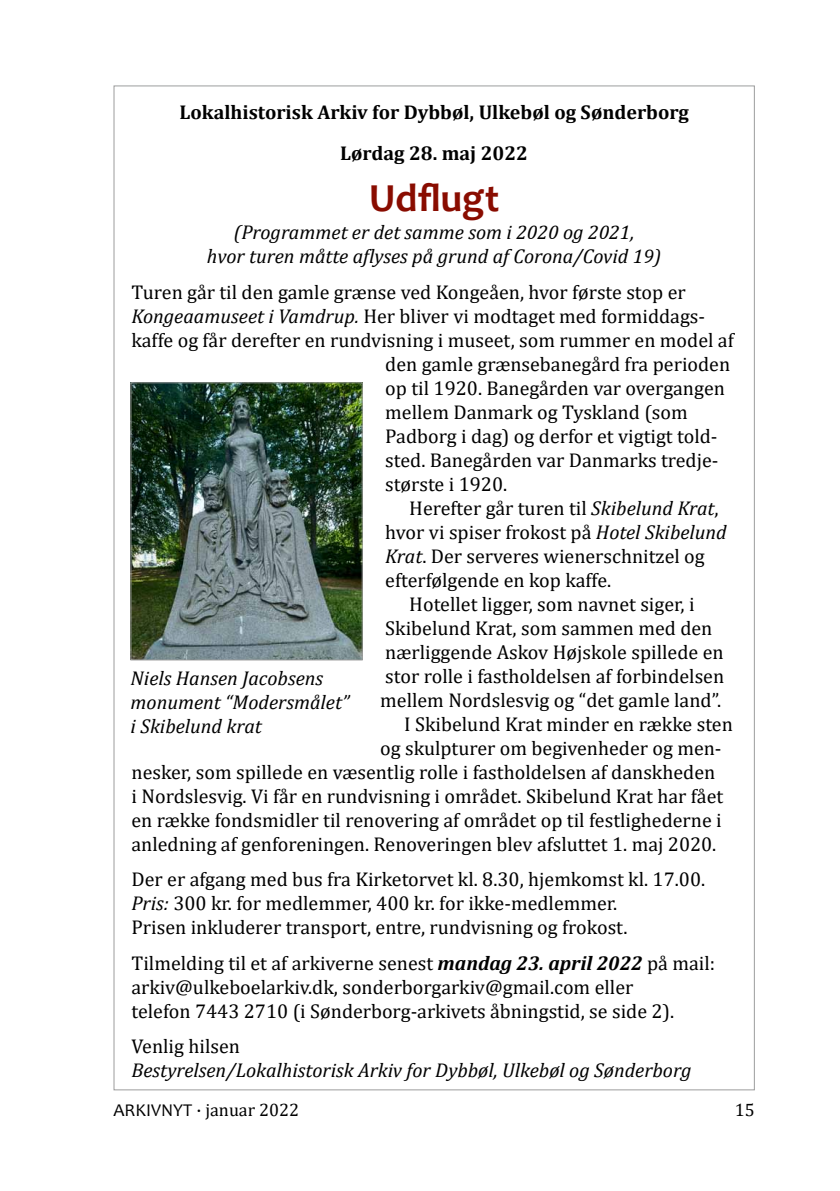
<style>
.page{position:relative;width:840px;height:1191px;background:#fff}
.page>*{position:absolute;margin:0;border:0;box-sizing:border-box;transform-origin:0 0}
.t1{font:700 40px "Candara";color:#890c00}
.t2{font:20px/24px "Cambria";color:#000}
.t3{font:italic 20px/24px "Cambria";color:#000;text-align:center}
.t4{font:700 20px/41px "Cambria";color:#000;text-align:center}
.t5{font:18px "Cambria";color:#000}
.s1{font-style:italic}
.s2{font-weight:700;font-style:italic}
.s3{font-family:"Candara"}
</style>
<div class="page">
<img style="left:132px;top:384px;width:228px;height:274px">
<div style="left:130px;top:382px;width:232px;height:278px;border:1px solid #9c9d9d"></div>
<p class="t4" style="left:179px;top:91px;width:511px">Lokalhistorisk Arkiv for Dybbøl, Ulkebøl og Sønderborg<br>Lørdag 28. maj 2022</p>
<h1 class="t1" style="left:369px;top:173px;width:131px">Udflugt</h1>
<p class="t3" style="left:207px;top:220px;width:455px">(Programmet er det samme som i 2020 og 2021,<br>hvor turen måtte aflyses på grund af Corona/Covid 19)</p>
<p class="t2" style="left:131px;top:280px;width:555px">Turen går til den gamle grænse ved Kongeåen, hvor første stop er</p>
<p class="t2" style="left:131px;top:304px;width:575px"><span class="s1">Kongeaamuseet i Vamdrup.</span> Her bliver vi modtaget med formiddags-</p>
<p class="t2" style="left:131px;top:328px;width:603px">kaffe og får derefter en rundvisning i museet, som rummer en model af</p>
<p class="t2" style="left:385px;top:352px;width:346px">den gamle grænsebanegård fra perioden</p>
<p class="t2" style="left:385px;top:376px;width:341px">op til 1920. Banegården var overgangen</p>
<p class="t2" style="left:385px;top:400px;width:304px">mellem Danmark og Tyskland (som</p>
<p class="t2" style="left:385px;top:424px;width:333px">Padborg i dag) og derfor et vigtigt told-</p>
<p class="t2" style="left:385px;top:448px;width:334px">sted. Banegården var Danmarks tredje-</p>
<p class="t2" style="left:385px;top:472px;width:123px">største i 1920.</p>
<p class="t2" style="left:409px;top:496px;width:310px">Herefter går turen til <span class="s1">Skibelund Krat</span>,</p>
<p class="t2" style="left:385px;top:520px;width:343px">hvor vi spiser frokost på <span class="s1">Hotel Skibelund</span></p>
<p class="t2" style="left:385px;top:544px;width:321px"><span class="s1">Krat</span>. Der serveres wienerschnitzel og</p>
<p class="t2" style="left:385px;top:568px;width:227px">efterfølgende en kop kaffe.</p>
<p class="t2" style="left:409px;top:592px;width:286px">Hotellet ligger, som navnet siger, i</p>
<p class="t2" style="left:385px;top:616px;width:328px">Skibelund Krat, som sammen med den</p>
<p class="t2" style="left:385px;top:640px;width:339px">nærliggende Askov Højskole spillede en</p>
<p class="t2" style="left:385px;top:664px;width:340px">stor rolle i fastholdelsen af forbindelsen</p>
<p class="t2" style="left:380px;top:688px;width:342px">mellem Nordslesvig og “det gamle land”.</p>
<p class="t2" style="left:404px;top:712px;width:330px">I Skibelund Krat minder en række sten</p>
<p class="t2" style="left:380px;top:736px;width:342px">og skulpturer om begivenheder og men-</p>
<p class="t2" style="left:131px;top:760px;width:585px">nesker, som spillede en væsentlig rolle i fastholdelsen af danskheden</p>
<p class="t2" style="left:131px;top:784px;width:593px">i Nordslesvig. Vi får en rundvisning i området. Skibelund Krat har fået</p>
<p class="t2" style="left:131px;top:808px;width:591px">en række fondsmidler til renovering af området op til festlighederne i</p>
<p class="t2" style="left:131px;top:832px;width:586px">anledning af genforeningen. Renoveringen blev afsluttet 1. maj 2020.</p>
<p class="t2" style="left:131px;top:867px;width:575px">Der er afgang med bus fra Kirketorvet kl. 8.30, hjemkomst kl. 17.00.<br><span class="s1">Pris:</span> 300 kr. for medlemmer, 400 kr. for ikke-medlemmer.<br>Prisen inkluderer transport, entre, rundvisning og frokost.</p>
<p class="t2" style="left:131px;top:950px;width:584px">Tilmelding til et af arkiverne senest <span class="s2">mandag 23. april 2022</span> på mail: arkiv@ulkeboelarkiv.dk, sonderborgarkiv@gmail.com eller<br>telefon 7443 2710 (i Sønderborg-arkivets åbningstid, se side 2).</p>
<p class="t2" style="left:131px;top:1034px;width:110px">Venlig hilsen</p>
<p class="t3" style="left:131px;top:1057px;width:561px">Bestyrelsen/Lokalhistorisk Arkiv for Dybbøl, Ulkebøl og Sønderborg</p>
<p class="t3" style="left:130px;top:665px;width:220px;text-align:left">Niels Hansen Jacobsens monument “Modersmålet” i Skibelund krat</p>
<p class="t5" style="left:113px;top:1099px;width:187px"><span class="s3">ARKIVNYT</span> · januar 2022</p>
<p class="t5" style="left:734px;top:1099px;width:21px">15</p>
</div>
